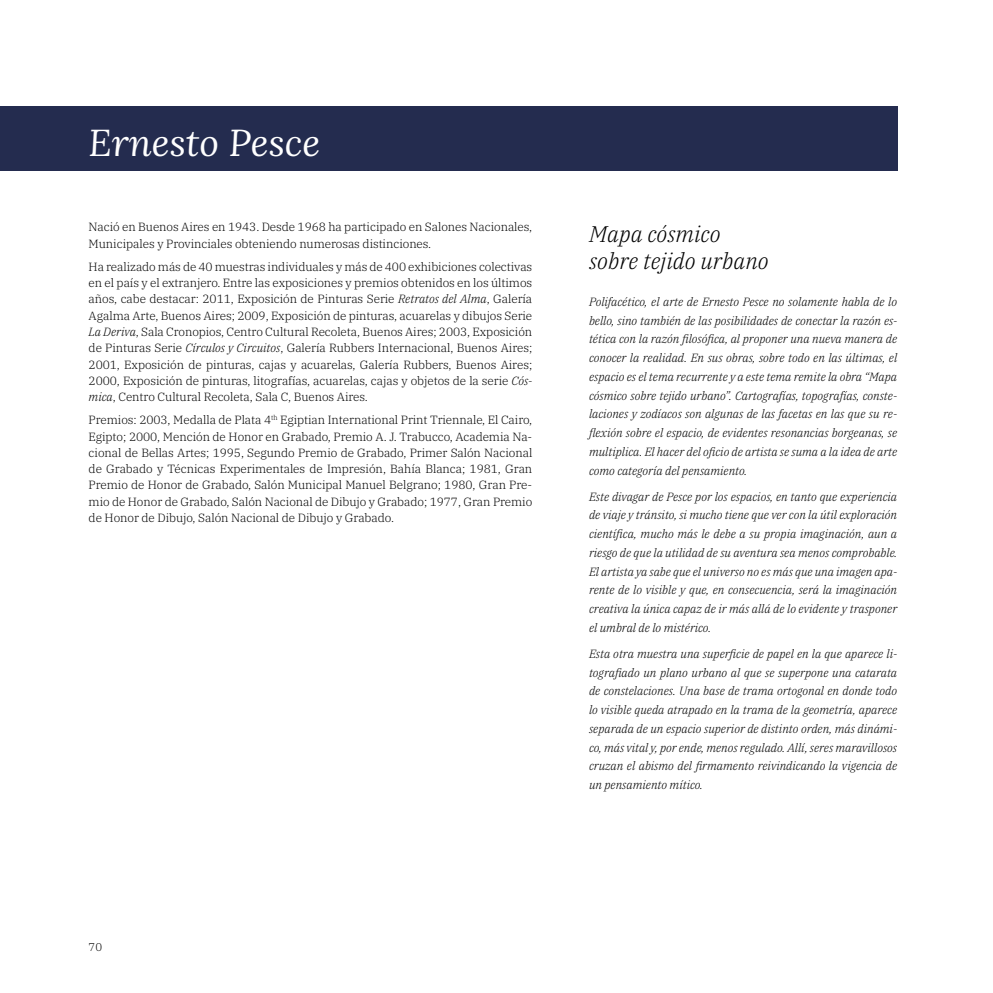
<style>
.page{position:relative;width:993px;height:993px;background:#fff}
.page>*{position:absolute;margin:0;border:0;box-sizing:border-box;transform-origin:0 0}
.t1{font:italic 37.5px "Lora";color:#fff}
.t2{font:italic 300 22.5px/27px "IBM Plex Serif";color:#000}
.t3{font:italic 300 11.88px/18.8px "IBM Plex Serif";letter-spacing:-.005em;color:#000;text-align:justify}
.t4{font:300 11.88px/16.2px "IBM Plex Serif";letter-spacing:-.005em;color:#000;text-align:justify}
.t5{font:300 11.25px "IBM Plex Serif";color:#000}
.s1{font-style:italic}
</style>
<div class="page">
<div style="left:0;top:106px;width:896px;height:65px;background:#242c4f"></div>
<h1 class="t1" style="left:89px;top:117px;width:233px">Ernesto Pesce</h1>
<p class="t4" style="left:89px;top:218px;width:445px">Nació en Buenos Aires en 1943. Desde 1968 ha participado en Salones Nacionales,<br>Municipales y Provinciales obteniendo numerosas distinciones.</p>
<p class="t4" style="left:89px;top:257px;width:445px">Ha realizado más de 40 muestras individuales y más de 400 exhibiciones colectivas en el país y el extranjero. Entre las exposiciones y premios obtenidos en los últimos años, cabe destacar: 2011, Exposición de Pinturas Serie <span class="s1">Retratos del Alma</span>, Galería Agalma Arte, Buenos Aires; 2009, Exposición de pinturas, acuarelas y dibujos Serie <span class="s1">La Deriva</span>, Sala Cronopios, Centro Cultural Recoleta, Buenos Aires; 2003, Exposición de Pinturas Serie <span class="s1">Círculos y Circuitos</span>, Galería Rubbers Internacional, Buenos Aires; 2001, Exposición de pinturas, cajas y acuarelas, Galería Rubbers, Buenos Aires; 2000, Exposición de pinturas, litografías, acuarelas, cajas y objetos de la serie <span class="s1">Cós&shy;mica</span>, Centro Cultural Recoleta, Sala C, Buenos Aires.</p>
<p class="t4" style="left:89px;top:411px;width:445px">Premios: 2003, Medalla de Plata 4<sup>th</sup> Egiptian International Print Triennale, El Cairo, Egipto; 2000, Mención de Honor en Grabado, Premio A. J. Trabucco, Academia Na&shy;cional de Bellas Artes; 1995, Segundo Premio de Grabado, Primer Salón Nacional de Grabado y Técnicas Experimentales de Impresión, Bahía Blanca; 1981, Gran Premio de Honor de Grabado, Salón Municipal Manuel Belgrano; 1980, Gran Pre&shy;mio de Honor de Grabado, Salón Nacional de Dibujo y Grabado; 1977, Gran Premio de Honor de Dibujo, Salón Nacional de Dibujo y Grabado.</p>
<h2 class="t2" style="left:589px;top:219px;width:181px">Mapa cósmico sobre tejido urbano</h2>
<p class="t3" style="left:589px;top:291px;width:309px">Polifacético, el arte de Ernesto Pesce no solamente habla de lo bello, sino también de las posibilidades de conectar la razón es&shy;tética con la razón filosófica, al proponer una nueva manera de conocer la realidad. En sus obras, sobre todo en las últimas, el espacio es el tema recurrente y a este tema remite la obra “Mapa cósmico sobre tejido urbano”. Cartografías, topografías, conste&shy;laciones y zodíacos son algunas de las facetas en las que su re&shy;flexión sobre el espacio, de evidentes resonancias borgeanas, se multiplica. El hacer del oficio de artista se suma a la idea de arte como categoría del pensamiento.</p>
<p class="t3" style="left:589px;top:486px;width:309px">Este divagar de Pesce por los espacios, en tanto que experiencia de viaje y tránsito, si mucho tiene que ver con la útil exploración científica, mucho más le debe a su propia imaginación, aun a riesgo de que la utilidad de su aventura sea menos comprobable.<br>El artista ya sabe que el universo no es más que una imagen apa&shy;rente de lo visible y que, en consecuencia, será la imaginación creativa la única capaz de ir más allá de lo evidente y trasponer el umbral de lo mistérico.</p>
<p class="t3" style="left:589px;top:643px;width:309px">Esta otra muestra una superficie de papel en la que aparece li&shy;tografiado un plano urbano al que se superpone una catarata de constelaciones. Una base de trama ortogonal en donde todo lo visible queda atrapado en la trama de la geometría, aparece separada de un espacio superior de distinto orden, más dinámi&shy;co, más vital y, por ende, menos regulado. Allí, seres maravillosos cruzan el abismo del firmamento reivindicando la vigencia de un pensamiento mítico.</p>
<p class="t5" style="left:89px;top:938px;width:15px">70</p>
</div>
